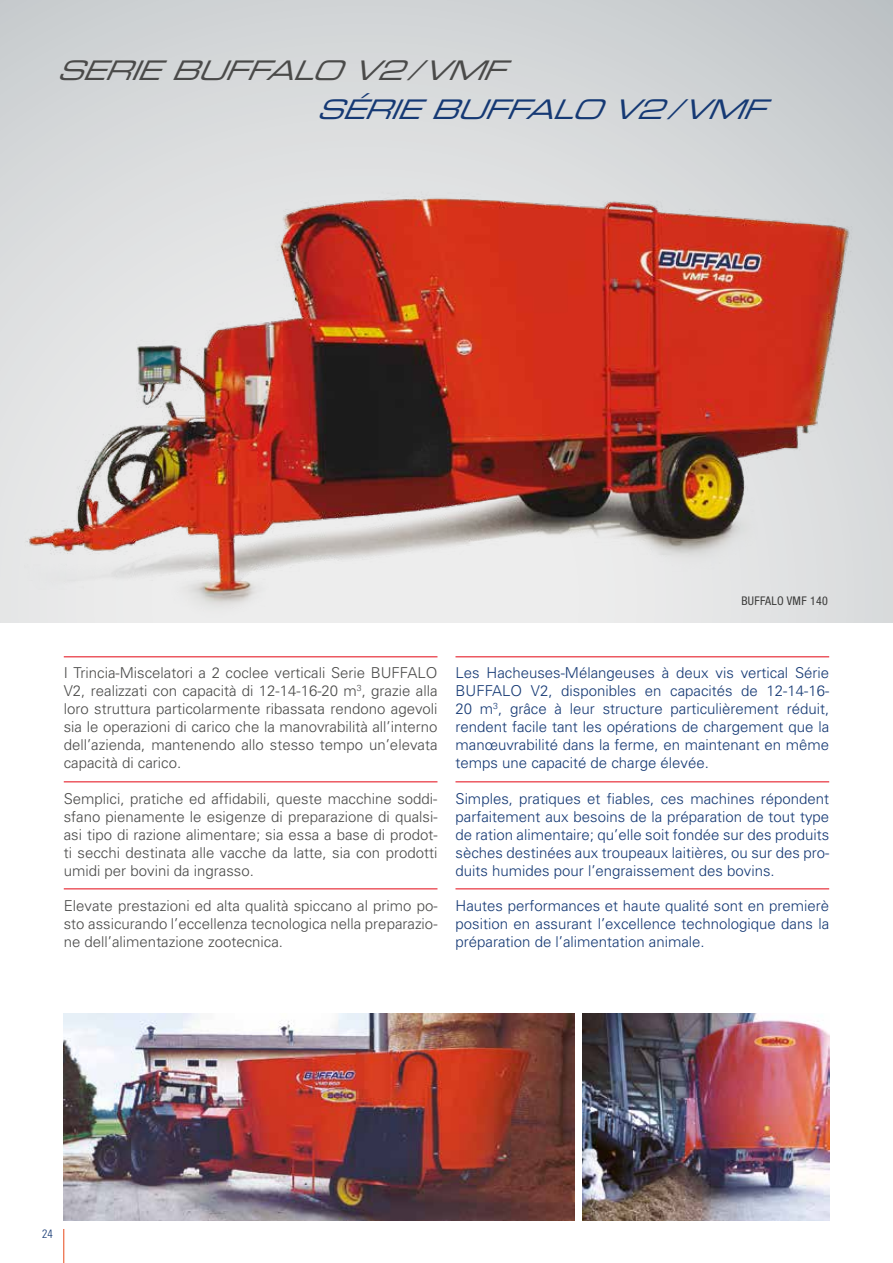
<style>
.page{position:relative;width:893px;height:1263px;background:#fff}
.page>*{position:absolute;margin:0;border:0;box-sizing:border-box;transform-origin:0 0}
.t1{font:italic 27px "Eurostile LT Std Ex 2";color:#4a4a49}
.t2{font:italic 27px "Eurostile LT Std Ex 2";color:#153974}
.t3{font:300 15px/18px "Univers";color:#153974;text-align:justify}
.t4{font:300 15px/18px "Univers";color:#4a4a49;text-align:justify}
.t5{font:condensed 12px "Helvetica Neue LT Std";letter-spacing:.025em;color:#3c3c3b}
.t6{font:300 condensed 12px "Univers";color:#153974}
</style>
<div class="page">
<svg style="left:0;top:0;width:893px;height:622px;background:#d0d3d5"></svg>
<img style="left:0;top:107px;width:879px;height:511px">
<hr style="left:64px;top:656px;width:373px;height:1px;background:#e30613">
<hr style="left:64px;top:781px;width:373px;height:1px;background:#e30613">
<hr style="left:64px;top:888px;width:373px;height:1px;background:#e30613">
<hr style="left:455px;top:656px;width:374px;height:1px;background:#e30613">
<hr style="left:455px;top:781px;width:374px;height:1px;background:#e30613">
<hr style="left:455px;top:888px;width:374px;height:1px;background:#e30613">
<img style="left:583px;top:1013px;width:246px;height:207px">
<img style="left:64px;top:1013px;width:510px;height:207px">
<hr style="left:63px;top:1229px;width:1px;height:34px;background:#e8491b">
<h1 class="t1" style="left:56px;top:52px;width:466px">SERIEBUFFALOV2/VMF</h1>
<h1 class="t2" style="left:316px;top:91px;width:466px">SÉRIEBUFFALOV2/VMF</h1>
<p class="t5" style="left:741px;top:594px;width:88px">BUFFALO VMF 140</p>
<p class="t4" style="left:64px;top:664px;width:375px">I Trincia-Miscelatori a 2 coclee verticali Serie BUFFALO V2, realizzati con capacità di 12-14-16-20 m<sup>3</sup>, grazie alla loro struttura particolarmente ribassata rendono agevoli sia le operazioni di carico che la manovrabilità all’interno dell’azienda, mantenendo allo stesso tempo un’elevata capacità di carico.</p>
<p class="t4" style="left:64px;top:789px;width:375px">Semplici, pratiche ed affidabili, queste macchine soddi&shy;sfano pienamente le esigenze di preparazione di qualsi&shy;asi tipo di razione alimentare; sia essa a base di prodot&shy;ti secchi destinata alle vacche da latte, sia con prodotti umidi per bovini da ingrasso.</p>
<p class="t4" style="left:64px;top:896px;width:375px">Elevate prestazioni ed alta qualità spiccano al primo po&shy;sto assicurando l’eccellenza tecnologica nella preparazio&shy;ne dell’alimentazione zootecnica.</p>
<p class="t3" style="left:455px;top:664px;width:375px">Les Hacheuses-Mélangeuses à deux vis vertical Série BUFFALO V2, disponibles en capacités de 12-14-16- 20 m<sup>3</sup>, grâce à leur structure particulièrement réduit, rendent facile tant les opérations de chargement que la manœuvrabilité dans la ferme, en maintenant en même temps une capacité de charge élevée.</p>
<p class="t3" style="left:455px;top:789px;width:375px">Simples, pratiques et fiables, ces machines répondent parfaitement aux besoins de la préparation de tout type de ration alimentaire; qu’elle soit fondée sur des produits sèches destinées aux troupeaux laitières, ou sur des pro&shy;duits humides pour l’engraissement des bovins.</p>
<p class="t3" style="left:455px;top:896px;width:375px">Hautes performances et haute qualité sont en premierè position en assurant l’excellence technologique dans la préparation de l’alimentation animale.</p>
<p class="t6" style="left:42px;top:1227px;width:12px">24</p>
</div>
